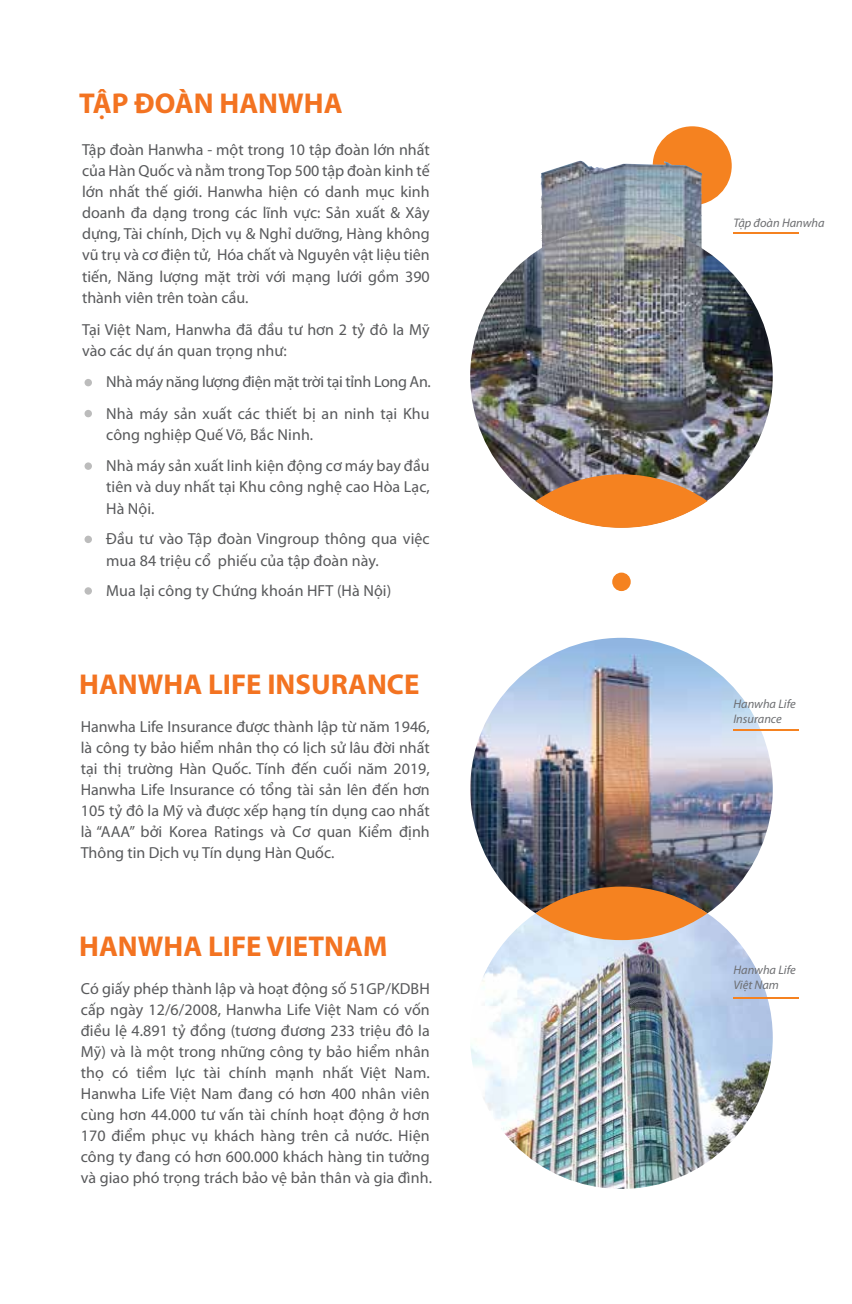
<style>
.page{position:relative;width:852px;height:1304px;background:#fff}
.page>*{position:absolute;margin:0;border:0;box-sizing:border-box;transform-origin:0 0}
.t1{font:700 28.8px "Myriad Pro";color:#f37321}
.t2{font:16px/21.2px "Myriad Pro";letter-spacing:.005em;color:#58595b}
.t3{font:16px "Myriad Pro";letter-spacing:-.02em;color:#58595b}
.t4{font:italic 12.4px/14.8px "Myriad Pro";color:#6d6e71}
</style>
<div class="page">
<div style="left:652px;top:126px;width:79px;height:79px;background:#f58220;border-radius:50%"></div>
<img style="left:540px;top:161px;width:162px;height:87px">
<div style="left:612px;top:573px;width:18px;height:18px;background:#f58220;border-radius:50%"></div>
<img style="left:470px;top:225px;width:302px;height:302px;border-radius:151px">
<img style="left:470px;top:638px;width:302px;height:302px;border-radius:151px">
<img style="left:471px;top:909px;width:301px;height:280px">
<div style="left:535px;top:887px;width:172px;height:53px;background:#f58220;border-radius:50%"></div>
<svg style="left:535px;top:474px;width:172px;height:54px;background:#ec8936"></svg>
<div style="left:84px;top:379px;width:8px;height:7px;background:#bcbcbc;border-radius:50%"></div>
<div style="left:84px;top:410px;width:8px;height:7px;background:#bcbcbc;border-radius:50%"></div>
<div style="left:84px;top:462px;width:8px;height:8px;background:#bcbcbc;border-radius:50%"></div>
<div style="left:84px;top:536px;width:8px;height:7px;background:#bcbcbc;border-radius:50%"></div>
<div style="left:84px;top:587px;width:8px;height:8px;background:#bcbcbc;border-radius:50%"></div>
<hr style="left:733px;top:997px;width:66px;height:2px;background:#f58220">
<hr style="left:733px;top:729px;width:66px;height:2px;background:#f58220">
<hr style="left:733px;top:232px;width:66px;height:2px;background:#f58220">
<h1 class="t1" style="left:79px;top:85px;width:265px">TẬP ĐOÀN HANWHA</h1>
<p class="t2" style="left:82px;top:139px;width:349px;text-align:justify">Tập đoàn Hanwha - một trong 10 tập đoàn lớn nhất của Hàn Quốc và nằm trong Top 500 tập đoàn kinh tế lớn nhất thế giới. Hanwha hiện có danh mục kinh doanh đa dạng trong các lĩnh vực: Sản xuất &amp; Xây dựng, Tài chính, Dịch vụ &amp; Nghỉ dưỡng, Hàng không vũ trụ và cơ điện tử, Hóa chất và Nguyên vật liệu tiên tiến, Năng lượng mặt trời với mạng lưới gồm 390 thành viên trên toàn cầu.</p>
<p class="t2" style="left:82px;top:318px;width:349px">Tại Việt Nam, Hanwha đã đầu tư hơn 2 tỷ đô la Mỹ vào các dự án quan trọng như:</p>
<p class="t3" style="left:106px;top:372px;width:326px">Nhà máy năng lượng điện mặt trời tại tỉnh Long An.</p>
<p class="t2" style="left:106px;top:402px;width:325px">Nhà máy sản xuất các thiết bị an ninh tại Khu công nghiệp Quế Võ, Bắc Ninh.</p>
<p class="t2" style="left:106px;top:455px;width:325px;text-align:justify">Nhà máy sản xuất linh kiện động cơ máy bay đầu tiên và duy nhất tại Khu công nghệ cao Hòa Lạc, Hà Nội.</p>
<p class="t2" style="left:106px;top:528px;width:325px">Đầu tư vào Tập đoàn Vingroup thông qua việc mua 84 triệu cổ phiếu của tập đoàn này.</p>
<p class="t2" style="left:106px;top:580px;width:286px">Mua lại công ty Chứng khoán HFT (Hà Nội)</p>
<h1 class="t1" style="left:79px;top:665px;width:341px">HANWHA LIFE INSURANCE</h1>
<p class="t2" style="left:81px;top:716px;width:350px;text-align:justify">Hanwha Life Insurance được thành lập từ năm 1946, là công ty bảo hiểm nhân thọ có lịch sử lâu đời nhất tại thị trường Hàn Quốc. Tính đến cuối năm 2019, Hanwha Life Insurance có tổng tài sản lên đến hơn 105 tỷ đô la Mỹ và được xếp hạng tín dụng cao nhất là “AAA” bởi Korea Ratings và Cơ quan Kiểm định Thông tin Dịch vụ Tín dụng Hàn Quốc.</p>
<h1 class="t1" style="left:79px;top:927px;width:309px">HANWHA LIFE VIETNAM</h1>
<p class="t2" style="left:81px;top:977px;width:352px">Có giấy phép thành lập và hoạt động số 51GP/KDBH cấp ngày 12/6/2008, Hanwha Life Việt Nam có vốn điều lệ 4.891 tỷ đồng (tương đương 233 triệu đô la Mỹ) và là một trong những công ty bảo hiểm nhân thọ có tiềm lực tài chính mạnh nhất Việt Nam.<br>Hanwha Life Việt Nam đang có hơn 400 nhân viên cùng hơn 44.000 tư vấn tài chính hoạt động ở hơn 170 điểm phục vụ khách hàng trên cả nước. Hiện công ty đang có hơn 600.000 khách hàng tin tưởng và giao phó trọng trách bảo vệ bản thân và gia đình.</p>
<p class="t4" style="left:733px;top:215px;width:93px">Tập đoàn Hanwha</p>
<p class="t4" style="left:733px;top:696px;width:64px">Hanwha Life<br>Insurance</p>
<p class="t4" style="left:733px;top:963px;width:64px">Hanwha Life<br>Việt Nam</p>
</div>
